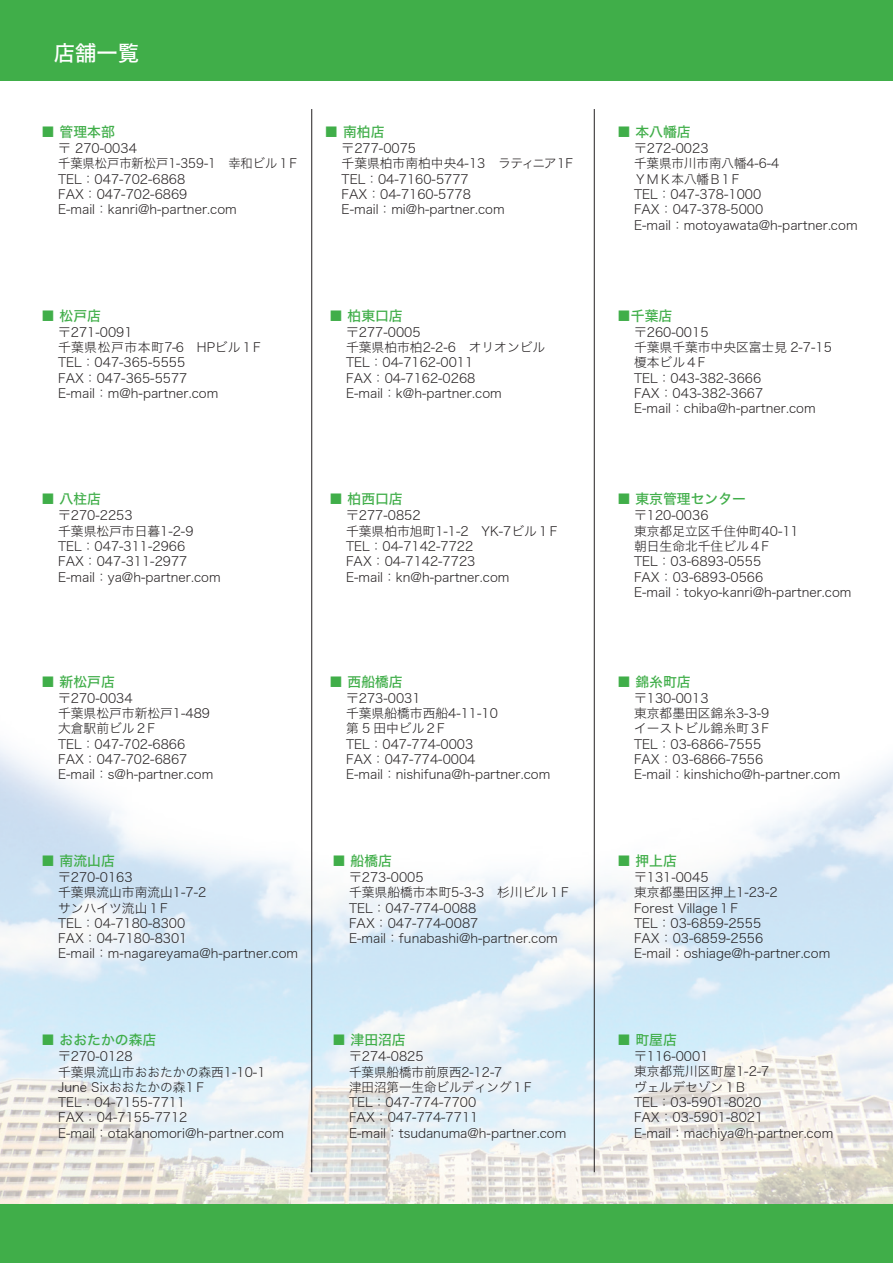
<style>
.page{position:relative;width:893px;height:1263px;background:#fff}
.page>*{position:absolute;margin:0;border:0;box-sizing:border-box;transform-origin:0 0}
.t1{font:21.3px "Hiragino Sans W5";color:#fff}
.t2{font:13.8px "Hiragino Sans W5";color:#40ae49}
.t3{font:12.75px/15.3px "Hiragino Sans W2";color:#231f20}
</style>
<div class="page">
<img style="left:0;top:109px;width:893px;height:1095px">
<div style="left:0;top:1204px;width:893px;height:59px;background:#40ae49"></div>
<div style="left:0;top:0;width:893px;height:81px;background:#40ae49"></div>
<hr style="left:311px;top:109px;width:1px;height:1063px;background:#231f20">
<hr style="left:594px;top:109px;width:1px;height:1063px;background:#231f20">
<h1 class="t1" style="left:54px;top:34px;width:87px">店舗一覧</h1>
<p class="t2" style="left:41px;top:119px;width:75px">■ 管理本部</p>
<p class="t3" style="left:58px;top:140px;width:240px">〒 270-0034<br>千葉県松戸市新松戸1-359-1　幸和ビル１F<br>TEL：047-702-6868<br>FAX：047-702-6869<br>E-mail：kanri@h-partner.com</p>
<p class="t2" style="left:325px;top:119px;width:61px">■ 南柏店</p>
<p class="t3" style="left:342px;top:140px;width:76px">〒277-0075</p>
<p class="t3" style="left:342px;top:155px;width:227px">千葉県柏市南柏中央4-13　ラティニア１<br>TEL：04-7160-5777<br>FAX：04-7160-5778<br>E-mail：mi@h-partner.com</p>
<p class="t3" style="left:565px;top:155px;width:9px">F</p>
<p class="t2" style="left:41px;top:303px;width:61px">■ 松戸店</p>
<p class="t3" style="left:58px;top:323px;width:204px">〒271-0091<br>千葉県松戸市本町7-6　HPビル１F<br>TEL：047-365-5555<br>FAX：047-365-5577<br>E-mail：m@h-partner.com</p>
<p class="t2" style="left:329px;top:303px;width:75px">■ 柏東口店</p>
<p class="t3" style="left:346px;top:323px;width:201px">〒277-0005<br>千葉県柏市柏2-2-6　オリオンビル<br>TEL：04-7162-0011<br>FAX：04-7162-0268<br>E-mail： @k h-partner.com</p>
<p class="t2" style="left:41px;top:487px;width:61px">■ 八柱店</p>
<p class="t3" style="left:58px;top:507px;width:164px">〒270-2253<br>千葉県松戸市日暮1-2-9<br>TEL：047-311-2966<br>FAX：047-311-2977<br>E-mail：ya@h-partner.com</p>
<p class="t2" style="left:329px;top:487px;width:75px">■ 柏西口店</p>
<p class="t3" style="left:346px;top:507px;width:213px">〒277-0852<br>千葉県柏市旭町1-1-2　YK-7ビル１F<br>TEL：04-7142-7722<br>FAX：04-7142-7723<br>E-mail：kn@h-partner.com</p>
<p class="t2" style="left:41px;top:669px;width:75px">■ 新松戸店</p>
<p class="t3" style="left:58px;top:689px;width:157px">〒270-0034<br>千葉県松戸市新松戸1-489大倉駅前ビル２F<br>TEL：047-702-6866<br>FAX：047-702-6867<br>E-mail： @s h-partner.com</p>
<p class="t2" style="left:41px;top:848px;width:75px">■ 南流山店</p>
<p class="t3" style="left:58px;top:868px;width:242px">〒270-0163<br>千葉県流山市南流山1-7-2<br>サンハイツ流山１F<br>TEL：04-7180-8300<br>FAX：04-7180-8301<br>E-mail：m-nagareyama@h-partner.com</p>
<p class="t2" style="left:41px;top:1027px;width:117px">■ おおたかの森店</p>
<p class="t3" style="left:58px;top:1048px;width:227px">〒270-0128<br>千葉県流山市おおたかの森西1-10-1<br>June Sixおおたかの森1Ｆ<br>TEL：04-7155-7711<br>FAX：04-7155-7712<br>E-mail：otakanomori@h-partner.com</p>
<p class="t2" style="left:329px;top:669px;width:75px">■ 西船橋店</p>
<p class="t3" style="left:346px;top:689px;width:206px">〒273-0031<br>千葉県船橋市西船4-11-10<br>第 5 田中ビル２F<br>TEL：047-774-0003<br>FAX：047-774-0004<br>E-mail：nishifuna@h-partner.com</p>
<p class="t2" style="left:332px;top:848px;width:61px">■ 船橋店</p>
<p class="t3" style="left:349px;top:868px;width:221px">〒273-0005<br>千葉県船橋市本町5-3-3　杉川ビル１F<br>TEL：047-774-0088<br>FAX：047-774-0087<br>E-mail：funabashi@h-partner.com</p>
<p class="t2" style="left:332px;top:1027px;width:75px">■ 津田沼店</p>
<p class="t3" style="left:349px;top:1048px;width:219px">〒274-0825<br>千葉県船橋市前原西2-12-7<br>津田沼第一生命ビルディング１F<br>TEL：047-774-7700<br>FAX：047-774-7711<br>E-mail：tsudanuma@h-partner.com</p>
<p class="t2" style="left:617px;top:119px;width:75px">■ 本八幡店</p>
<p class="t3" style="left:634px;top:140px;width:225px">〒272-0023<br>千葉県市川市南八幡4-6-4<br>ＹＭＫ本八幡B１F<br>TEL：047-378-1000<br>FAX：047-378-5000<br>E-mail：motoyawata@h-partner.com</p>
<p class="t2" style="left:617px;top:303px;width:57px">■千葉店</p>
<p class="t3" style="left:634px;top:323px;width:199px">〒260-0015<br>千葉県千葉市中央区富士見 2-7-15榎本ビル４F<br>TEL：043-382-3666<br>FAX：043-382-3667<br>E-mail：chiba@h-partner.com</p>
<p class="t2" style="left:617px;top:487px;width:130px">■ 東京管理センター</p>
<p class="t3" style="left:634px;top:507px;width:219px">〒120-0036<br>東京都足立区千住仲町40-11<br>朝日生命北千住ビル４F<br>TEL：03-6893-0555<br>FAX：03-6893-0566<br>E-mail：tokyo-kanri@h-partner.com</p>
<p class="t2" style="left:617px;top:669px;width:75px">■ 錦糸町店</p>
<p class="t3" style="left:634px;top:689px;width:208px">〒130-0013<br>東京都墨田区錦糸3-3-9<br>イーストビル錦糸町３F<br>TEL：03-6866-7555<br>FAX：03-6866-7556<br>E-mail：kinshicho@h-partner.com</p>
<p class="t2" style="left:617px;top:848px;width:61px">■ 押上店</p>
<p class="t3" style="left:634px;top:868px;width:198px">〒131-0045<br>東京都墨田区押上1-23-2<br>Forest Village１F<br>TEL：03-6859-2555<br>FAX：03-6859-2556<br>E-mail：oshiage@h-partner.com</p>
<p class="t2" style="left:617px;top:1027px;width:61px">■ 町屋店</p>
<p class="t3" style="left:634px;top:1048px;width:201px">〒116-0001<br>東京都荒川区町屋1-2-7<br>ヴェルデセゾン１B<br>TEL：03-5901-8020<br>FAX：03-5901-8021<br>E-mail：machiya@h-partner.com</p>
</div>
